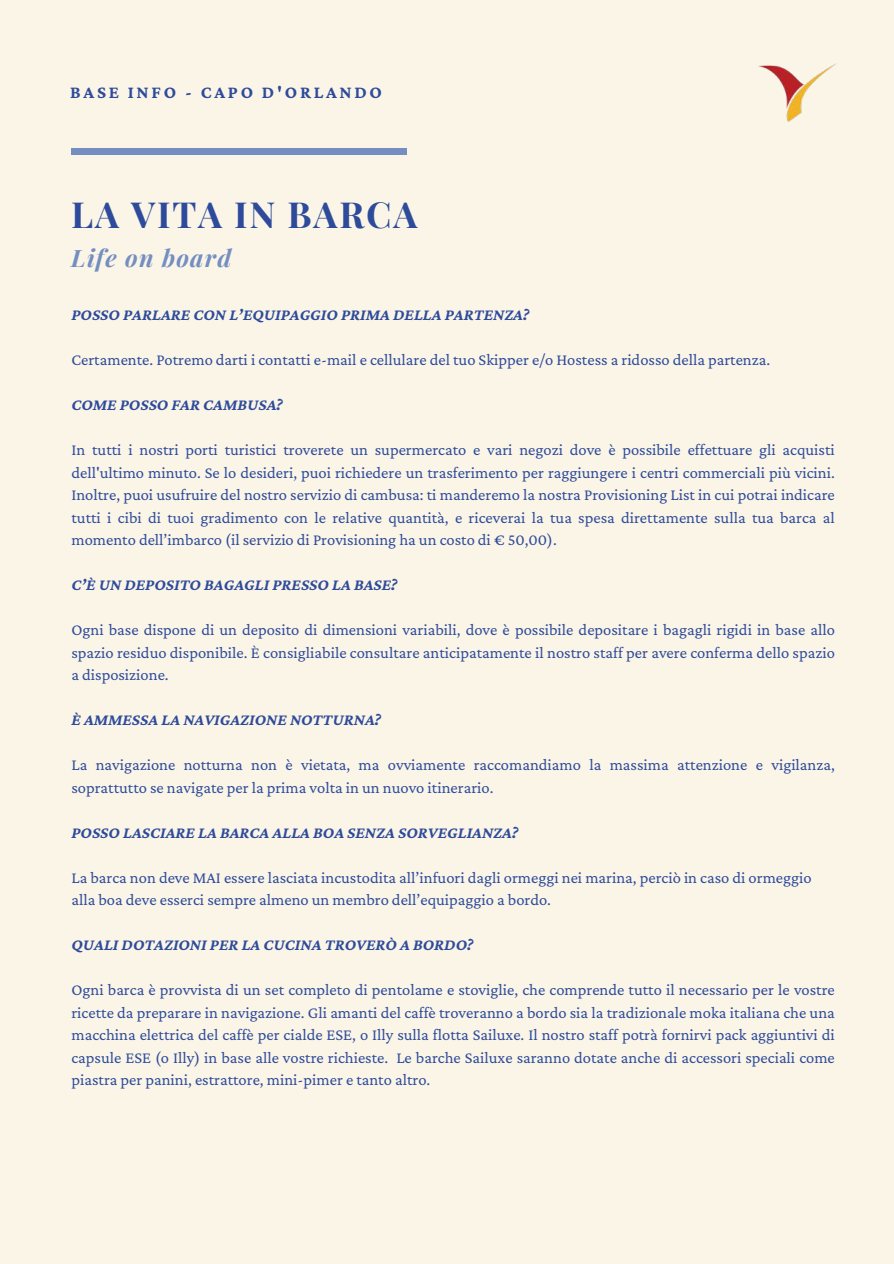
<style>
.page{position:relative;width:894px;height:1264px;background:#fff}
.page>*{position:absolute;margin:0;border:0;box-sizing:border-box;transform-origin:0 0}
.t1{font:700 36px "Playfair Display";letter-spacing:.05em;color:#2e4b9b}
.t2{font:italic 700 24px "Playfair Display";letter-spacing:.05em;color:#748ec1}
.t3{font:700 18px "Crimson Pro";letter-spacing:.15em;color:#2e4b9b}
.t4{font:16.5px/22.5px "Crimson Pro";color:#2e4b9b;text-align:justify}
.t5{font:italic 700 16.5px "Crimson Pro";color:#2e4b9b}
</style>
<div class="page">
<div style="left:0;top:0;width:893px;height:1263px;background:#fbf5e7"></div>
<div style="left:71px;top:149px;width:336px;height:5px;background:#748ec1"></div>
<img style="left:758px;top:63px;width:78px;height:59px">
<p class="t3" style="left:70px;top:81px;width:313px">BASE INFO - CAPO D'ORLANDO</p>
<h1 class="t1" style="left:71px;top:189px;width:347px">LA VITA IN BARCA</h1>
<h2 class="t2" style="left:71px;top:241px;width:161px">Life on board</h2>
<p class="t5" style="left:71px;top:305px;width:459px">POSSO PARLARE CON L’EQUIPAGGIO PRIMA DELLA PARTENZA?</p>
<p class="t4" style="left:71px;top:348px;width:700px">Certamente. Potremo darti i contatti e-mail e cellulare del tuo Skipper e/o Hostess a ridosso della partenza.</p>
<p class="t5" style="left:71px;top:395px;width:213px">COME POSSO FAR CAMBUSA?</p>
<p class="t4" style="left:71px;top:438px;width:764px">In tutti i nostri porti turistici troverete un supermercato e vari negozi dove è possibile effettuare gli acquisti dell'ultimo minuto. Se lo desideri, puoi richiedere un trasferimento per raggiungere i centri commerciali più vicini.<br>Inoltre, puoi usufruire del nostro servizio di cambusa: ti manderemo la nostra Provisioning List in cui potrai indicare tutti i cibi di tuoi gradimento con le relative quantità, e riceverai la tua spesa direttamente sulla tua barca al momento dell’imbarco (il servizio di Provisioning ha un costo di € 50,00).</p>
<p class="t5" style="left:71px;top:575px;width:327px">C’È UN DEPOSITO BAGAGLI PRESSO LA BASE?</p>
<p class="t4" style="left:71px;top:618px;width:764px">Ogni base dispone di un deposito di dimensioni variabili, dove è possibile depositare i bagagli rigidi in base allo spazio residuo disponibile. È consigliabile consultare anticipatamente il nostro staff per avere conferma dello spazio a disposizione.</p>
<p class="t5" style="left:71px;top:710px;width:311px">È AMMESSA LA NAVIGAZIONE NOTTURNA?</p>
<p class="t4" style="left:71px;top:753px;width:764px">La navigazione notturna non è vietata, ma ovviamente raccomandiamo la massima attenzione e vigilanza, soprattutto se navigate per la prima volta in un nuovo itinerario.</p>
<p class="t5" style="left:71px;top:823px;width:448px">POSSO LASCIARE LA BARCA ALLA BOA SENZA SORVEGLIANZA?</p>
<p class="t4" style="left:71px;top:866px;width:741px">La barca non deve MAI essere lasciata incustodita all’infuori dagli ormeggi nei marina, perciò in caso di ormeggio alla boa deve esserci sempre almeno un membro dell’equipaggio a bordo.</p>
<p class="t5" style="left:71px;top:935px;width:403px">QUALI DOTAZIONI PER LA CUCINA TROVERÒ A BORDO?</p>
<p class="t4" style="left:71px;top:978px;width:764px">Ogni barca è provvista di un set completo di pentolame e stoviglie, che comprende tutto il necessario per le vostre ricette da preparare in navigazione. Gli amanti del caffè troveranno a bordo sia la tradizionale moka italiana che una macchina elettrica del caffè per cialde ESE, o Illy sulla flotta Sailuxe. Il nostro staff potrà fornirvi pack aggiuntivi di capsule ESE (o Illy) in base alle vostre richieste. Le barche Sailuxe saranno dotate anche di accessori speciali come piastra per panini, estrattore, mini-pimer e tanto altro.</p>
</div>
